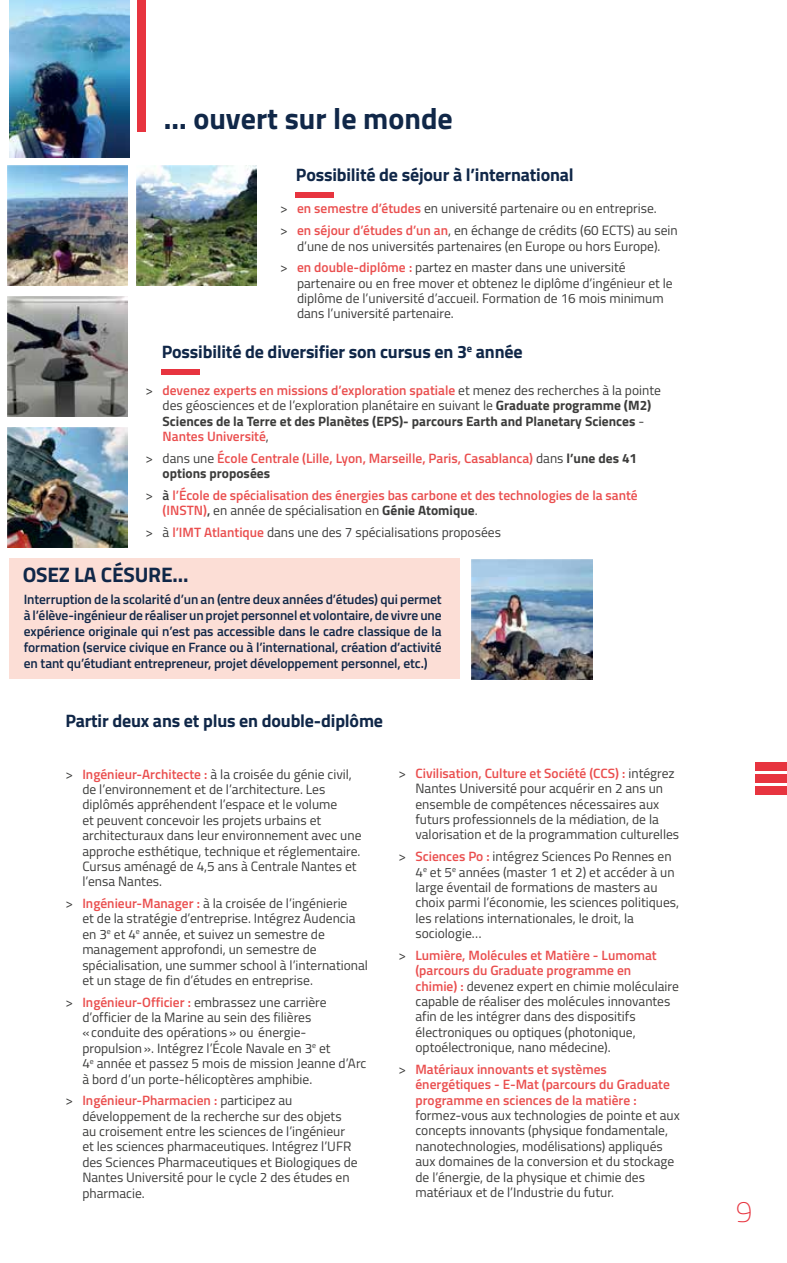
<style>
.page{position:relative;width:787px;height:1263px;background:#fff}
.page>*{position:absolute;margin:0;border:0;box-sizing:border-box;transform-origin:0 0}
.t1{font:700 30px "Titillium";color:#102748}
.t2{font:100 30px "Titillium";color:#e7343f}
.t3{font:700 21px "Titillium";letter-spacing:-.01em;color:#102748}
.t4{font:700 18px "Titillium";letter-spacing:-.01em;color:#102748}
.t5{font:13.5px/15.5px "Titillium";color:#3c3c3b}
.t6{font:600 13.5px/16.2px "Titillium";letter-spacing:-.01em;color:#102748;text-align:justify}
.t7{font:600 13.5px/15.5px "Titillium";color:#ea4e4e}
.t8{font:700 13.5px/15.5px "Titillium";color:#3c3c3b}
.s1{font-weight:600;color:#ea4e4e}
.s2{font-weight:400}
.s3{font-weight:400;color:#3c3c3b}
.s4{font-weight:700;color:#3c3c3b}
.s5{color:#3c3c3b}
</style>
<div class="page">
<div style="left:137px;top:0;width:9px;height:132px;background:#e7343f"></div>
<div style="left:9px;top:559px;width:450px;height:120px;background:#fcded6"></div>
<div style="left:162px;top:369px;width:38px;height:5px;background:#e7343f"></div>
<div style="left:296px;top:192px;width:38px;height:5px;background:#e7343f"></div>
<div style="left:755px;top:763px;width:32px;height:8px;background:#e7343f"></div>
<div style="left:755px;top:774px;width:32px;height:9px;background:#e7343f"></div>
<div style="left:755px;top:786px;width:32px;height:9px;background:#e7343f"></div>
<img style="left:137px;top:166px;width:120px;height:120px">
<img style="left:8px;top:428px;width:120px;height:120px">
<img style="left:9px;top:0;width:120px;height:157px">
<img style="left:472px;top:559px;width:120px;height:120px">
<img style="left:8px;top:166px;width:120px;height:120px">
<img style="left:8px;top:297px;width:120px;height:120px">
<h1 class="t1" style="left:164px;top:96px;width:290px">… ouvert sur le monde</h1>
<h3 class="t4" style="left:296px;top:161px;width:279px">Possibilité de séjour à l’international</h3>
<p class="t5" style="left:280px;top:197px;width:399px;line-height:21.8px">&gt; <span class="s1">en semestre d’études</span> en université partenaire ou en entreprise.<br>&gt; <span class="s1">en séjour d’études d’un an</span>, en échange de crédits (60 ECTS) au sein</p>
<p class="t5" style="left:280px;top:234px;width:382px;line-height:21.8px;text-indent:17px">d’une de nos universités partenaires (en Europe ou hors Europe). &gt; <span class="s1">en double-diplôme :</span> partez en master dans une université</p>
<p class="t5" style="left:297px;top:275px;width:377px">partenaire ou en free mover et obtenez le diplôme d’ingénieur et le diplôme de l’université d’accueil. Formation de 16 mois minimum dans l’université partenaire.</p>
<h3 class="t4" style="left:162px;top:338px;width:362px">Possibilité de diversifier son cursus en 3<sup>e</sup> année</h3>
<p class="t8" style="left:163px;top:382px;width:500px;text-indent:-17px"><span class="s2">&gt;</span> <span class="s1">devenez experts en missions d’exploration spatiale</span> <span class="s2">et menez des recherches à la pointe des géosciences et de l’exploration planétaire en suivant le</span> Graduate programme (M2)<br>Sciences de la Terre et des Planètes (EPS)- parcours Earth and Planetary Sciences <span class="s2">- </span><span class="s1">Nantes Université</span><span class="s2">,</span></p>
<p class="t7" style="left:163px;top:450px;width:476px;text-indent:-17px"><span class="s3">&gt; dans une</span> École Centrale (Lille, Lyon, Marseille, Paris, Casablanca) <span class="s3">dans</span> <span class="s4">l’une des 41 options proposées</span></p>
<p class="t7" style="left:163px;top:487px;width:477px;text-indent:-17px"><span class="s3">&gt;</span> <span class="s5">à</span> l’École de spécialisation des énergies bas carbone et des technologies de la santé (INSTN)<span class="s5">,</span> <span class="s3">en année de spécialisation en</span> <span class="s4">Génie Atomique</span><span class="s3">.</span></p>
<p class="t5" style="left:146px;top:524px;width:357px">&gt; à <span class="s1">l’IMT Atlantique</span> dans une des 7 spécialisations proposées</p>
<h2 class="t3" style="left:23px;top:559px;width:167px">OSEZ LA CÉSURE…</h2>
<p class="t6" style="left:24px;top:590px;width:419px">Interruption de la scolarité d’un an (entre deux années d’études) qui permet à l’élève-ingénieur de réaliser un projet personnel et volontaire, de vivre une expérience originale qui n’est pas accessible dans le cadre classique de la formation (service civique en France ou à l’international, création d’activité en tant qu’étudiant entrepreneur, projet développement personnel, etc.)</p>
<h3 class="t4" style="left:65px;top:707px;width:319px">Partir deux ans et plus en double-diplôme</h3>
<p class="t5" style="left:82px;top:765px;width:280px;text-indent:-17px">&gt; <span class="s1">Ingénieur-Architecte :</span> à la croisée du génie civil, de l’environnement et de l’architecture. Les diplômés appréhendent l’espace et le volume<br>et peuvent concevoir les projets urbains et architecturaux dans leur environnement avec une approche esthétique, technique et réglementaire.<br>Cursus aménagé de 4,5 ans à Centrale Nantes et l’ensa Nantes.</p>
<p class="t5" style="left:82px;top:895px;width:287px;text-indent:-17px">&gt; <span class="s1">Ingénieur-Manager :</span> à la croisée de l’ingénierie<br>et de la stratégie d’entreprise. Intégrez Audencia en 3<sup>e</sup> et 4<sup>e</sup> année, et suivez un semestre de management approfondi, un semestre de spécialisation, une summer school à l’international et un stage de fin d’études en entreprise.</p>
<p class="t5" style="left:82px;top:993px;width:285px;text-indent:-17px">&gt; <span class="s1">Ingénieur-Officier :</span> embrassez une carrière d’officier de la Marine au sein des filières «conduite des opérations» ou énergie&shy;propulsion». Intégrez l’École Navale en 3<sup>e</sup> et<br>4<sup>e</sup> année et passez 5 mois de mission Jeanne d’Arc à bord d’un porte-hélicoptères amphibie.</p>
<p class="t5" style="left:82px;top:1092px;width:277px;text-indent:-17px">&gt; <span class="s1">Ingénieur-Pharmacien :</span> participez au développement de la recherche sur des objets au croisement entre les sciences de l’ingénieur et les sciences pharmaceutiques. Intégrez l’UFR des Sciences Pharmaceutiques et Biologiques de Nantes Université pour le cycle 2 des études en pharmacie.</p>
<p class="t5" style="left:415px;top:765px;width:265px;text-indent:-17px">&gt; <span class="s1">Civilisation, Culture et Société (CCS) :</span> intégrez Nantes Université pour acquérir en 2 ans un ensemble de compétences nécessaires aux futurs professionnels de la médiation, de la valorisation et de la programmation culturelles</p>
<p class="t5" style="left:415px;top:848px;width:265px;text-indent:-17px">&gt; <span class="s1">Sciences Po :</span> intégrez Sciences Po Rennes en 4<sup>e</sup> et 5<sup>e</sup> années (master 1 et 2) et accéder à un large éventail de formations de masters au choix parmi l’économie, les sciences politiques, les relations internationales, le droit, la sociologie…</p>
<p class="t5" style="left:415px;top:947px;width:265px;text-indent:-17px">&gt; <span class="s1">Lumière, Molécules et Matière - Lumomat (parcours du Graduate programme en<br>chimie) :</span> devenez expert en chimie moléculaire capable de réaliser des molécules innovantes afin de les intégrer dans des dispositifs électroniques ou optiques (photonique, optoélectronique, nano médecine).</p>
<p class="t7" style="left:415px;top:1061px;width:256px;text-indent:-17px"><span class="s3">&gt;</span> Matériaux innovants et systèmes énergétiques - E-Mat (parcours du Graduate programme en sciences de la matière :</p>
<p class="t5" style="left:415px;top:1107px;width:266px">formez-vous aux technologies de pointe et aux concepts innovants (physique fondamentale, nanotechnologies, modélisations) appliqués aux domaines de la conversion et du stockage de l’énergie, de la physique et chimie des matériaux et de l’Industrie du futur.</p>
<h1 class="t2" style="left:736px;top:1190px;width:18px">9</h1>
</div>
